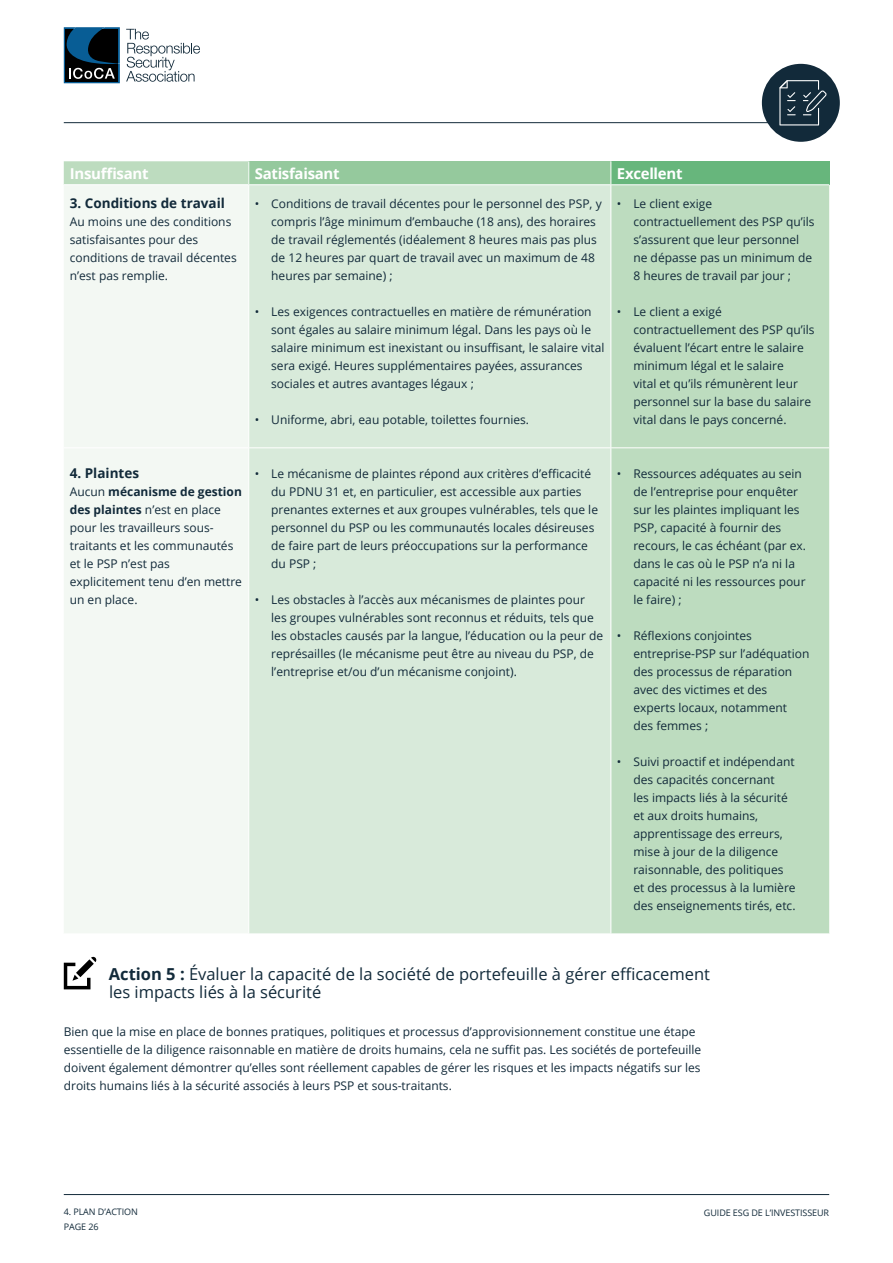
<style>
.page{position:relative;width:893px;height:1263px;background:#fff}
.page>*{position:absolute;margin:0;border:0;box-sizing:border-box;transform-origin:0 0}
.Body{font:16.5px/18px "Open Sans";color:#122a3a}
.t1{font:700 15px "Open Sans";letter-spacing:-.02em;color:#fff}
.Normal_Bullets{font:700 13.5px "Open Sans";color:#122a3a}
.Body-2{font:12px/18px "Open Sans";color:#122a3a}
.Normal_Bullets-2{font:12px/18px "Open Sans";color:#122a3a}
.t2{font:9px "Open Sans";letter-spacing:-.01em;color:#122a3a}
.s1{font-weight:700}
</style>
<div class="page">
<hr style="left:64px;top:1194px;width:765px;height:1px;background:#122a3a">
<hr style="left:64px;top:122px;width:765px;height:1px;background:#122a3a">
<div style="left:64px;top:161px;width:765px;height:772px;background:#bddcbf"></div>
<div style="left:249px;top:161px;width:362px;height:24px;background:#95c99d"></div>
<div style="left:611px;top:161px;width:218px;height:24px;background:#67b67c"></div>
<div style="left:64px;top:185px;width:184px;height:748px;background:#f3f8f3"></div>
<div style="left:249px;top:185px;width:361px;height:748px;background:#d8eada"></div>
<svg style="left:248px;top:161px;width:1px;height:23px"></svg>
<svg style="left:610px;top:161px;width:1px;height:23px"></svg>
<hr style="left:248px;top:185px;width:1px;height:262px;background:#fff">
<hr style="left:610px;top:185px;width:1px;height:262px;background:#fff">
<hr style="left:64px;top:447px;width:185px;height:1px;background:#fff">
<hr style="left:249px;top:447px;width:362px;height:1px;background:#fff">
<hr style="left:248px;top:448px;width:1px;height:485px;background:#fff">
<hr style="left:611px;top:447px;width:218px;height:1px;background:#fff">
<hr style="left:610px;top:448px;width:1px;height:485px;background:#fff">
<hr style="left:64px;top:184px;width:185px;height:1px;background:#fff">
<hr style="left:249px;top:184px;width:362px;height:1px;background:#fff">
<hr style="left:611px;top:184px;width:218px;height:1px;background:#fff">
<svg style="left:64px;top:957px;width:33px;height:32px"></svg>
<div style="left:762px;top:64px;width:78px;height:78px;background:#122a3a;border-radius:50%"></div>
<svg style="left:779px;top:80px;width:47px;height:45px"></svg>
<svg style="left:126px;top:29px;width:74px;height:53px"></svg>
<svg style="left:64px;top:27px;width:56px;height:56px;background:#122f41"></svg>
<p class="t1" style="left:70px;top:163px;width:80px">Insuffisant</p>
<p class="t1" style="left:255px;top:163px;width:86px">Satisfaisant</p>
<p class="t1" style="left:617px;top:163px;width:67px">Excellent</p>
<p class="Normal_Bullets" style="left:70px;top:193px;width:157px">3. Conditions de travail</p>
<p class="Normal_Bullets-2" style="left:70px;top:212px;width:168px">Au moins une des conditions satisfaisantes pour des conditions de travail décentes n’est pas remplie.</p>
<p class="Body-2" style="left:271px;top:194px;width:332px;text-indent:-16px">• Conditions de travail décentes pour le personnel des PSP, y compris l’âge minimum d’embauche (18 ans), des horaires de travail réglementés (idéalement 8 heures mais pas plus de 12 heures par quart de travail avec un maximum de 48 heures par semaine) ;</p>
<p class="Body-2" style="left:271px;top:302px;width:335px;text-indent:-16px">• Les exigences contractuelles en matière de rémunération sont égales au salaire minimum légal. Dans les pays où le salaire minimum est inexistant ou insuffisant, le salaire vital sera exigé. Heures supplémentaires payées, assurances sociales et autres avantages légaux ;</p>
<p class="Body-2" style="left:255px;top:410px;width:276px">• Uniforme, abri, eau potable, toilettes fournies.</p>
<p class="Body-2" style="left:633px;top:194px;width:183px;text-indent:-16px">• Le client exige contractuellement des PSP qu’ils s’assurent que leur personnel ne dépasse pas un minimum de<br>8 heures de travail par jour ;</p>
<p class="Body-2" style="left:633px;top:302px;width:183px;text-indent:-16px">• Le client a exigé contractuellement des PSP qu’ils évaluent l’écart entre le salaire minimum légal et le salaire<br>vital et qu’ils rémunèrent leur personnel sur la base du salaire vital dans le pays concerné.</p>
<p class="Normal_Bullets" style="left:70px;top:463px;width:71px">4. Plaintes</p>
<p class="Normal_Bullets-2" style="left:70px;top:482px;width:174px">Aucun <span class="s1">mécanisme de gestion des plaintes</span> n’est en place pour les travailleurs sous&shy;traitants et les communautés et le PSP n’est pas explicitement tenu d’en mettre un en place.</p>
<p class="Body-2" style="left:271px;top:464px;width:328px;text-indent:-16px">• Le mécanisme de plaintes répond aux critères d’efficacité du PDNU 31 et, en particulier, est accessible aux parties prenantes externes et aux groupes vulnérables, tels que le personnel du PSP ou les communautés locales désireuses de faire part de leurs préoccupations sur la performance du PSP ;</p>
<p class="Body-2" style="left:271px;top:590px;width:333px;text-indent:-16px">• Les obstacles à l’accès aux mécanismes de plaintes pour les groupes vulnérables sont reconnus et réduits, tels que les obstacles causés par la langue, l’éducation ou la peur de représailles (le mécanisme peut être au niveau du PSP, de l’entreprise et/ou d’un mécanisme conjoint).</p>
<p class="Body-2" style="left:633px;top:464px;width:174px;text-indent:-16px">• Ressources adéquates au sein de l’entreprise pour enquêter sur les plaintes impliquant les<br>PSP, capacité à fournir des recours, le cas échéant (par ex. dans le cas où le PSP n’a ni la capacité ni les ressources pour le faire) ;</p>
<p class="Body-2" style="left:633px;top:626px;width:177px;text-indent:-16px">• Réflexions conjointes entreprise-PSP sur l’adéquation des processus de réparation avec des victimes et des experts locaux, notamment des femmes ;</p>
<p class="Body-2" style="left:633px;top:752px;width:164px;text-indent:-16px">• Suivi proactif et indépendant des capacités concernant<br>les impacts liés à la sécurité et aux droits humains, apprentissage des erreurs, mise à jour de la diligence raisonnable, des politiques et des processus à la lumière des enseignements tirés, etc.</p>
<p class="Body" style="left:109px;top:965px;width:603px"><span class="s1">Action 5 :</span> Évaluer la capacité de la société de portefeuille à gérer efficacement les impacts liés à la sécurité</p>
<p class="Body-2" style="left:64px;top:1022px;width:639px">Bien que la mise en place de bonnes pratiques, politiques et processus d’approvisionnement constitue une étape essentielle de la diligence raisonnable en matière de droits humains, cela ne suffit pas. Les sociétés de portefeuille doivent également démontrer qu’elles sont réellement capables de gérer les risques et les impacts négatifs sur les droits humains liés à la sécurité associés à leurs PSP et sous-traitants.</p>
<p class="t2" style="left:64px;top:1205px;width:76px">4. PLAN D’ACTION</p>
<p class="t2" style="left:704px;top:1206px;width:127px">GUIDE ESG DE L’INVESTISSEUR</p>
<p class="t2" style="left:64px;top:1220px;width:36px">PAGE 26</p>
</div>
